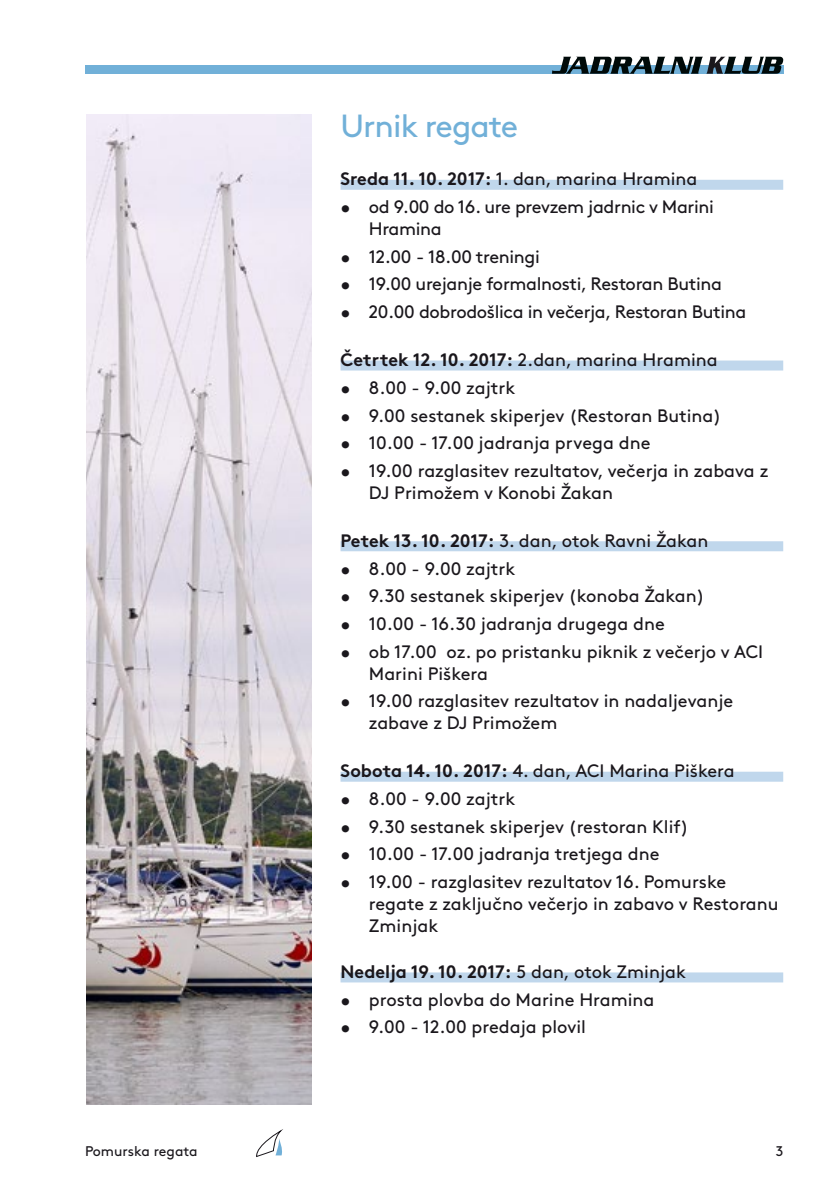
<style>
.page{position:relative;width:840px;height:1191px;background:#fff}
.page>*{position:absolute;margin:0;border:0;box-sizing:border-box;transform-origin:0 0}
.t1{font:32px "Brown";letter-spacing:-.03em;color:#71b0d8}
.t2{font:18px/22px "Brown";color:#1a171c}
.t3{font:18px/22px "Brown";letter-spacing:-.02em;color:#1a171c}
.t4{font:700 18px "Brown";color:#1a171c}
.t5{font:14px "Brown";color:#1a171c}
.s1{font-weight:700}
.s2{font-weight:400}
</style>
<div class="page">
<div style="left:85px;top:65px;width:697px;height:9px;background:#71b0d8"></div>
<svg style="left:552px;top:57px;width:230px;height:17px"></svg>
<svg style="left:256px;top:1129px;width:27px;height:28px"></svg>
<div style="left:340px;top:180px;width:442px;height:10px;background:#c0d7ec"></div>
<div style="left:340px;top:360px;width:442px;height:10px;background:#c0d7ec"></div>
<div style="left:340px;top:541px;width:442px;height:10px;background:#c0d7ec"></div>
<div style="left:340px;top:771px;width:442px;height:10px;background:#c0d7ec"></div>
<div style="left:340px;top:972px;width:442px;height:10px;background:#c0d7ec"></div>
<img style="left:86px;top:114px;width:225px;height:991px">
<h1 class="t1" style="left:340px;top:102px;width:179px">Urnik regate</h1>
<p class="t2" style="left:340px;top:167px;width:358px"><span class="s1">Sreda 11. 10. 2017:</span> 1. dan, marina Hramina</p>
<p class="t3" style="left:369px;top:194px;width:346px;text-indent:-28px">• od 9.00 do 16. ure prevzem jadrnic v Marini<br>Hramina</p>
<p class="t3" style="left:340px;top:244px;width:201px">• 12.00 - 18.00 treningi</p>
<p class="t3" style="left:340px;top:272px;width:383px">• 19.00 urejanje formalnosti, Restoran Butina</p>
<p class="t3" style="left:340px;top:299px;width:407px">• 20.00 dobrodošlica in večerja, Restoran Butina</p>
<p class="t2" style="left:340px;top:347px;width:378px"><span class="s1">Četrtek 12. 10. 2017:</span> 2.dan, marina Hramina</p>
<p class="t2" style="left:340px;top:375px;width:176px">• 8.00 - 9.00 zajtrk</p>
<p class="t2" style="left:340px;top:403px;width:382px">• 9.00 sestanek skiperjev (Restoran Butina)</p>
<p class="t2" style="left:340px;top:430px;width:311px">• 10.00 - 17.00 jadranja prvega dne</p>
<p class="t2" style="left:369px;top:458px;width:400px;text-indent:-28px">• 19.00 razglasitev rezultatov, večerja in zabava z<br>DJ Primožem v Konobi Žakan</p>
<p class="t2" style="left:340px;top:528px;width:369px"><span class="s1">Petek 13. 10. 2017:</span> 3. dan, otok Ravni Žakan</p>
<p class="t2" style="left:340px;top:556px;width:176px">• 8.00 - 9.00 zajtrk</p>
<p class="t2" style="left:340px;top:583px;width:365px">• 9.30 sestanek skiperjev (konoba Žakan)</p>
<p class="t2" style="left:340px;top:611px;width:325px">• 10.00 - 16.30 jadranja drugega dne</p>
<p class="t2" style="left:369px;top:639px;width:395px;text-indent:-28px">• ob 17.00 oz. po pristanku piknik z večerjo v ACI<br>Marini Piškera</p>
<p class="t2" style="left:369px;top:688px;width:366px;text-indent:-28px">• 19.00 razglasitev rezultatov in nadaljevanje zabave z DJ Primožem</p>
<p class="t2" style="left:340px;top:758px;width:395px"><span class="s1">Sobota 14. 10. 2017:</span> 4. dan, ACI Marina Piškera</p>
<p class="t2" style="left:340px;top:786px;width:176px">• 8.00 - 9.00 zajtrk</p>
<p class="t2" style="left:340px;top:814px;width:349px">• 9.30 sestanek skiperjev (restoran Klif)</p>
<p class="t2" style="left:340px;top:841px;width:320px">• 10.00 - 17.00 jadranja tretjega dne</p>
<p class="t2" style="left:369px;top:869px;width:411px;text-indent:-28px">• 19.00 - razglasitev rezultatov 16. Pomurske regate z zaključno večerjo in zabavo v Restoranu<br>Zminjak</p>
<p class="t4" style="left:340px;top:957px;width:347px">Nedelja 19. 10. 2017: <span class="s2">5 dan, otok Zminjak</span></p>
<p class="t2" style="left:340px;top:987px;width:315px">• prosta plovba do Marine Hramina</p>
<p class="t2" style="left:340px;top:1014px;width:247px">• 9.00 - 12.00 predaja plovil</p>
<p class="t5" style="left:85px;top:1140px;width:114px">Pomurska regata</p>
<p class="t5" style="left:775px;top:1140px;width:9px">3</p>
</div>
